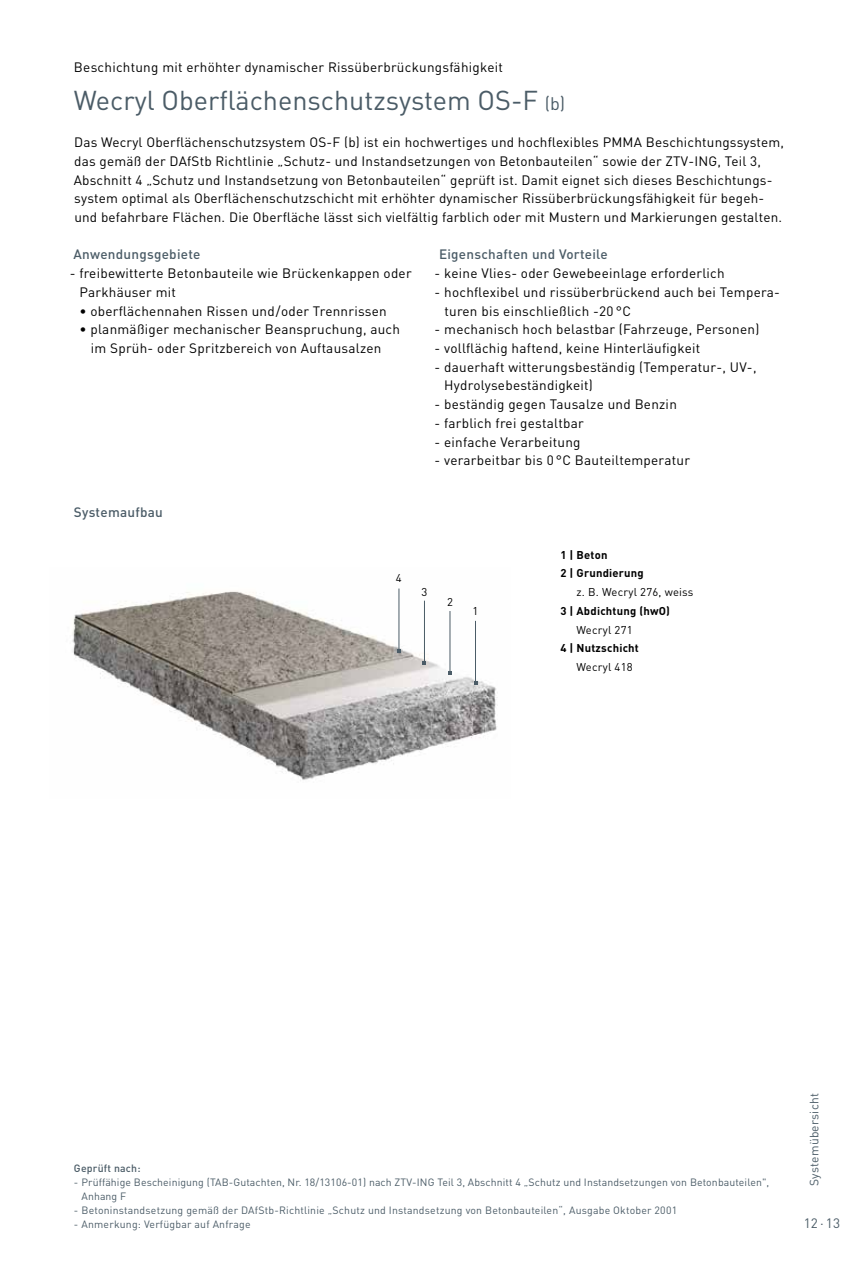
<style>
.page{position:relative;width:859px;height:1263px;background:#fff}
.page>*{position:absolute;margin:0;border:0;box-sizing:border-box;transform-origin:0 0}
.t1{font:27px "DIN Pro";color:#4b5c67}
.t2{font:13.5px/18.8px "DIN Pro";letter-spacing:.015em;color:#000}
.t3{font:500 13.5px "DIN Pro";letter-spacing:.02em;color:#4b5c67}
.t4{font:13.5px "DIN Pro";color:#4b5c67}
.t5{font:12px "DIN Pro";letter-spacing:.02em;color:#4b5c67}
.t6{font:700 11.25px/18.8px "DIN Pro";letter-spacing:.02em;color:#000}
.t7{font:11.25px "DIN Pro";letter-spacing:.02em;color:#000}
.t8{font:10.5px/14.1px "DIN Pro";letter-spacing:.01em;color:#4b5c67}
.t9{font:500 10.5px "DIN Pro";letter-spacing:.02em;color:#4b5c67}
.s1{font-size:18px}
</style>
<div class="page">
<img style="left:72px;top:588px;width:426px;height:193px">
<hr style="left:475px;top:621px;width:1px;height:62px;background:#4b5c67">
<hr style="left:450px;top:611px;width:1px;height:62px;background:#4b5c67">
<hr style="left:424px;top:601px;width:1px;height:62px;background:#4b5c67">
<hr style="left:399px;top:588px;width:1px;height:63px;background:#4b5c67">
<p class="t2" style="left:74px;top:57px;width:430px">Beschichtung mit erhöhter dynamischer Rissüberbrückungsfähigkeit</p>
<h1 class="t1" style="left:74px;top:82px;width:493px">Wecryl Oberflächenschutzsystem OS-F <span class="s1">(b)</span></h1>
<p class="t2" style="left:74px;top:132px;width:712px">Das Wecryl Oberflächenschutzsystem OS-F (b) ist ein hochwertiges und hochflexibles PMMA Beschichtungssystem, das gemäß der DAfStb Richtlinie „Schutz- und Instandsetzungen von Betonbauteilen“ sowie der ZTV-ING, Teil 3, Abschnitt 4 „Schutz und Instandsetzung von Betonbauteilen“ geprüft ist. Damit eignet sich dieses Beschichtungs&shy;system optimal als Oberflächenschutzschicht mit erhöhter dynamischer Rissüberbrückungsfähigkeit für begeh&shy;und befahrbare Flächen. Die Oberfläche lässt sich vielfältig farblich oder mit Mustern und Markierungen gestalten.</p>
<p class="t3" style="left:74px;top:245px;width:128px">Anwendungsgebiete</p>
<p class="t2" style="left:79px;top:263px;width:334px;text-indent:-10px">- freibewitterte Betonbauteile wie Brückenkappen oder<br>Parkhäuser mit</p>
<p class="t2" style="left:79px;top:301px;width:309px">• oberflächennahen Rissen und/oder Trennrissen</p>
<p class="t2" style="left:79px;top:319px;width:322px;text-align:center">• planmäßiger mechanischer Beanspruchung, auch im Sprüh- oder Spritzbereich von Auftausalzen</p>
<p class="t3" style="left:439px;top:245px;width:170px">Eigenschaften und Vorteile</p>
<p class="t2" style="left:435px;top:263px;width:292px">- keine Vlies- oder Gewebeeinlage erforderlich</p>
<p class="t2" style="left:444px;top:282px;width:337px;text-indent:-10px">- hochflexibel und rissüberbrückend auch bei Tempera&shy;turen bis einschließlich -20 °C</p>
<p class="t2" style="left:435px;top:319px;width:326px">- mechanisch hoch belastbar (Fahrzeuge, Personen)</p>
<p class="t2" style="left:435px;top:338px;width:267px">- vollflächig haftend, keine Hinterläufigkeit</p>
<p class="t2" style="left:444px;top:357px;width:314px;text-indent:-10px">- dauerhaft witterungsbeständig (Temperatur-, UV-,<br>Hydrolysebeständigkeit)</p>
<p class="t2" style="left:435px;top:394px;width:244px">- beständig gegen Tausalze und Benzin</p>
<p class="t2" style="left:435px;top:413px;width:151px">- farblich frei gestaltbar</p>
<p class="t2" style="left:435px;top:432px;width:147px">- einfache Verarbeitung</p>
<p class="t2" style="left:435px;top:450px;width:257px">- verarbeitbar bis 0 °C Bauteiltemperatur</p>
<p class="t3" style="left:74px;top:503px;width:90px">Systemaufbau</p>
<p class="t7" style="left:396px;top:570px;width:7px">4</p>
<p class="t7" style="left:421px;top:584px;width:7px">3</p>
<p class="t7" style="left:447px;top:594px;width:7px">2</p>
<p class="t7" style="left:472px;top:603px;width:7px">1</p>
<p class="t6" style="left:560px;top:544px;width:85px">1 | Beton<br>2 | Grundierung</p>
<p class="t7" style="left:577px;top:584px;width:118px">z. B. Wecryl 276, weiss</p>
<p class="t6" style="left:560px;top:600px;width:111px">3 | Abdichtung (hwO)</p>
<p class="t7" style="left:577px;top:622px;width:58px">Wecryl 271</p>
<p class="t6" style="left:560px;top:637px;width:80px">4 | Nutzschicht</p>
<p class="t7" style="left:577px;top:659px;width:58px">Wecryl 418</p>
<p class="t9" style="left:74px;top:1160px;width:68px">Geprüft nach:</p>
<p class="t8" style="left:81px;top:1174px;width:689px;text-indent:-7px">- Prüffähige Bescheinigung (TAB-Gutachten, Nr. 18/13106-01) nach ZTV-ING Teil 3, Abschnitt 4 „Schutz und Instandsetzungen von Betonbauteilen",<br>Anhang F</p>
<p class="t8" style="left:74px;top:1202px;width:605px">- Betoninstandsetzung gemäß der DAfStb-Richtlinie „Schutz und Instandsetzung von Betonbauteilen“, Ausgabe Oktober 2001</p>
<p class="t8" style="left:74px;top:1216px;width:178px">- Anmerkung: Verfügbar auf Anfrage</p>
<p class="t5" style="left:806px;top:1186px;width:94px;rotate:-90deg">Systemübersicht</p>
<p class="t4" style="left:804px;top:1213px;width:38px">12·13</p>
</div>
